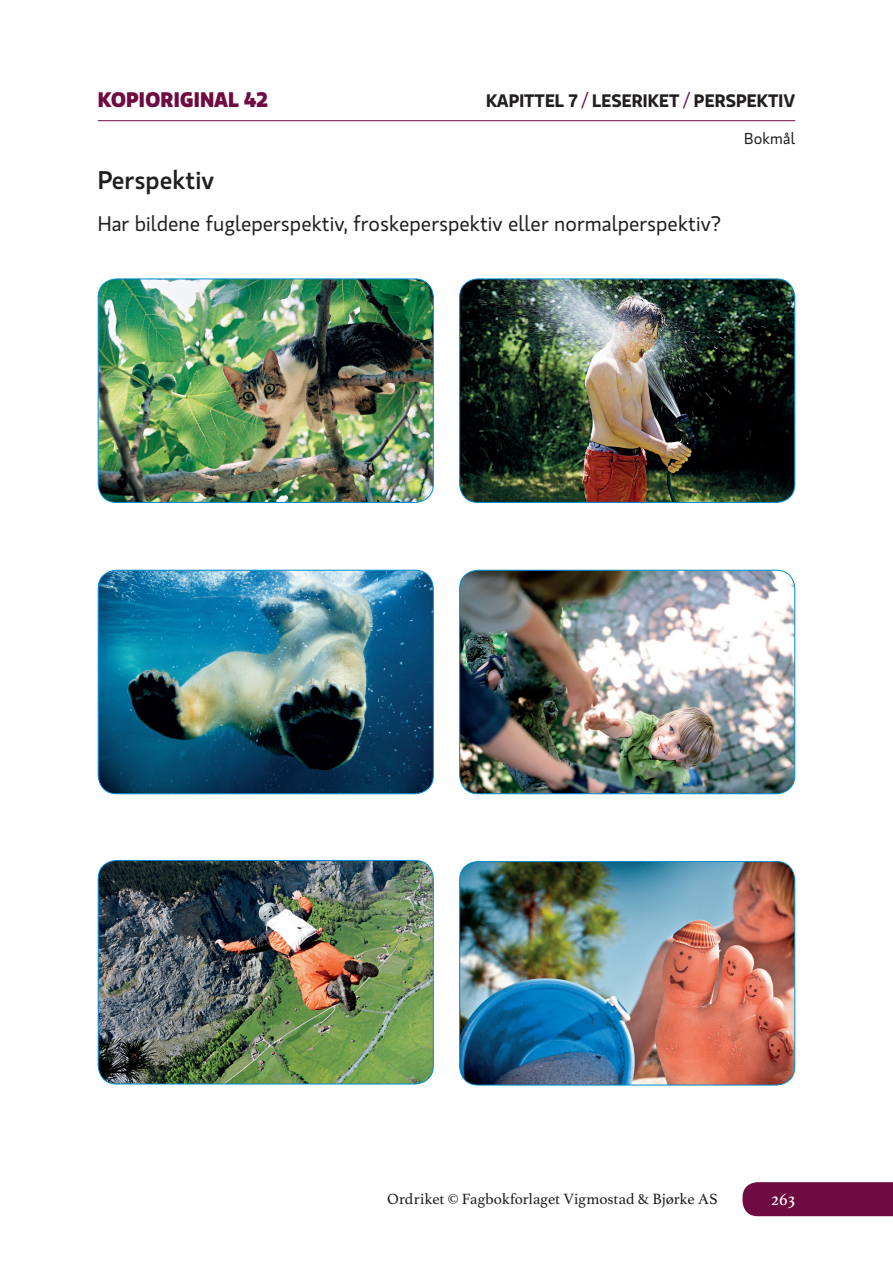
<style>
.page{position:relative;width:893px;height:1263px;background:#fff}
.page>*{position:absolute;margin:0;border:0;box-sizing:border-box;transform-origin:0 0}
.t1{font:500 25.5px "Gloriola Std";color:#231f20}
.t2{font:21px "Gloriola Std";color:#231f20}
.t3{font:700 21px "Gloriola Std";color:#6e0b41}
.t4{font:600 18px "Gloriola Std";color:#231f20}
.t5{font:18px "Athelas";color:#fff}
.t6{font:15.75px "Athelas";letter-spacing:-.005em;color:#231f20}
.t7{font:15.75px "Gloriola Std";letter-spacing:.005em;color:#231f20}
.s1{font-weight:400;color:#6e0b41}
</style>
<div class="page">
<div style="left:743px;top:1182px;width:150px;height:34px;background:#6e0b41"></div>
<hr style="left:98px;top:120px;width:697px;height:1px;background:#6e0b41">
<img style="left:98px;top:279px;width:335px;height:223px">
<div style="left:98px;top:279px;width:336px;height:224px;border:1px solid #008cd0;border-radius:19px"></div>
<img style="left:98px;top:860px;width:335px;height:224px">
<div style="left:98px;top:860px;width:336px;height:224px;border:1px solid #008cd0;border-radius:19px"></div>
<img style="left:460px;top:279px;width:335px;height:223px">
<div style="left:459px;top:279px;width:336px;height:224px;border:1px solid #008cd0;border-radius:19px"></div>
<img style="left:98px;top:570px;width:335px;height:224px">
<div style="left:98px;top:570px;width:336px;height:224px;border:1px solid #008cd0;border-radius:19px"></div>
<img style="left:460px;top:570px;width:335px;height:224px">
<div style="left:459px;top:570px;width:336px;height:224px;border:1px solid #008cd0;border-radius:19px"></div>
<img style="left:460px;top:861px;width:335px;height:224px">
<div style="left:459px;top:861px;width:336px;height:224px;border:1px solid #008cd0;border-radius:19px"></div>
<p class="t3" style="left:98px;top:84px;width:172px">KOPIORIGINAL 42</p>
<p class="t4" style="left:486px;top:88px;width:311px">KAPITTEL 7 <span class="s1">/</span> LESERIKET <span class="s1">/</span> PERSPEKTIV</p>
<p class="t7" style="left:744px;top:128px;width:53px">Bokmål</p>
<p class="t1" style="left:98px;top:163px;width:118px">Perspektiv</p>
<p class="t2" style="left:98px;top:210px;width:625px">Har bildene fugleperspektiv, froskeperspektiv eller normalperspektiv?</p>
<p class="t6" style="left:387px;top:1190px;width:332px">Ordriket © Fagbokforlaget Vigmostad &amp; Bjørke AS</p>
<p class="t5" style="left:771px;top:1189px;width:25px">263</p>
</div>
